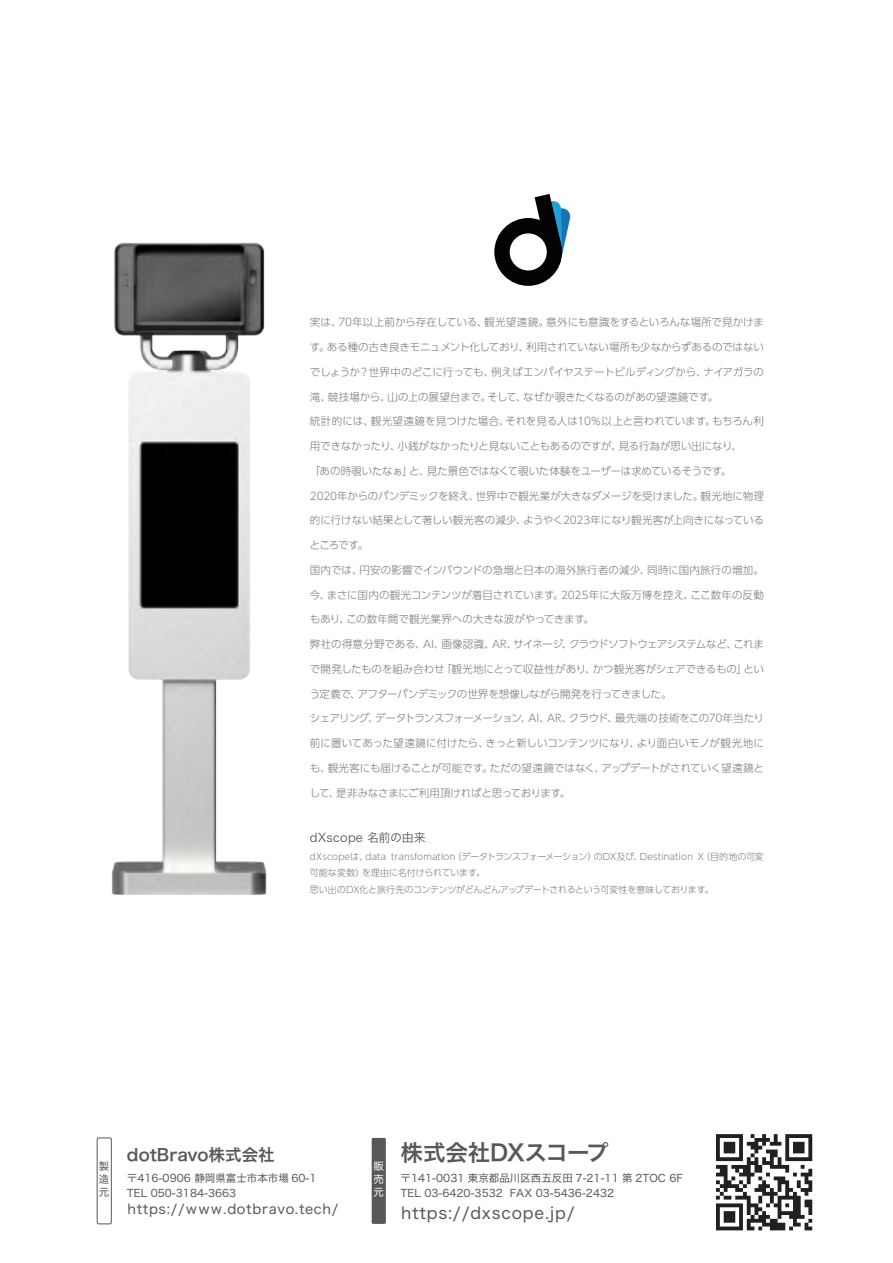
<style>
.page{position:relative;width:893px;height:1263px;background:#fff}
.page>*{position:absolute;margin:0;border:0;box-sizing:border-box;transform-origin:0 0}
.t1{font:22.5px "Hiragino Sans W6";letter-spacing:-.03em;color:#57585a}
.t2{font:16.5px "Hiragino Sans W6";color:#57585a}
.t3{font:16.2px "Hiragino Sans W4";letter-spacing:.05em;color:#57585a}
.t4{font:13.5px "Hiragino Sans W4";letter-spacing:.05em;color:#57585a}
.t5{font:12px "Hiragino Sans W3";letter-spacing:.005em;color:#57585a}
.t6{font:300 10.5px "UD Shin Go Pr 6 N";letter-spacing:-.01em;color:#76787b}
.t7{font:10.5px/15px "Hiragino Sans W4";color:#57585a}
.t8{font:300 10.5px "UD Shin Go Pr 6 N";letter-spacing:-.03em;color:#76787b}
.t9{font:300 10.5px "UD Shin Go Pr 6 N";letter-spacing:-.05em;color:#76787b}
.t10{font:300 10.5px "UD Shin Go Pr 6 N";letter-spacing:.01em;color:#76787b}
.t11{font:10.5px/12.6px "Hiragino Sans W4";color:#fff;text-align:justify}
.t12{font:300 9px/16.5px "UD Shin Go Pr 6 N";letter-spacing:-.01em;color:#76787b}
</style>
<div class="page">
<hr style="left:892px;top:0;width:1px;height:1263px;background:#d4e0e7">
<svg style="left:494px;top:194px;width:77px;height:92px"></svg>
<svg style="left:716px;top:1134px;width:96px;height:96px"></svg>
<div style="left:97px;top:1138px;width:15px;height:86px;border:1px solid #57585a;border-radius:2px"></div>
<div style="left:372px;top:1138px;width:14px;height:86px;background:#57585a;border-radius:2px"></div>
<img style="left:112px;top:242px;width:155px;height:653px">
<p class="t6" style="left:310px;top:314px;width:456px">実は、70年以上前から存在している、観光望遠鏡。意外にも意識をするといろんな場所で見かけま</p>
<p class="t6" style="left:310px;top:339px;width:456px">す。ある種の古き良きモニュメント化しており、利用されていない場所も少なからずあるのではない</p>
<p class="t6" style="left:310px;top:363px;width:456px">でしょうか？世界中のどこに行っても、例えばエンパイヤステートビルディングから、ナイアガラの</p>
<p class="t6" style="left:310px;top:388px;width:410px">滝、競技場から、山の上の展望台まで。そして、なぜか覗きたくなるのがあの望遠鏡です。</p>
<p class="t6" style="left:310px;top:413px;width:456px">統計的には、観光望遠鏡を見つけた場合、それを見る人は10％以上と言われています。もちろん利</p>
<p class="t6" style="left:310px;top:438px;width:434px">用できなかったり、小銭がなかったりと見ないこともあるのですが、見る行為が思い出になり、</p>
<p class="t6" style="left:310px;top:462px;width:423px">「あの時覗いたなぁ」と、見た景色ではなくて覗いた体験をユーザーは求めているそうです。</p>
<p class="t6" style="left:310px;top:487px;width:456px">2020年からのパンデミックを終え、世界中で観光業が大きなダメージを受けました。観光地に物理</p>
<p class="t6" style="left:310px;top:512px;width:456px">的に行けない結果として著しい観光客の減少、ようやく2023年になり観光客が上向きになっている</p>
<p class="t6" style="left:310px;top:537px;width:60px">ところです。</p>
<p class="t10" style="left:310px;top:561px;width:456px">国内では、円安の影響でインバウンドの急増と日本の海外旅行者の減少、同時に国内旅行の増加。</p>
<p class="t6" style="left:310px;top:586px;width:456px">今、まさに国内の観光コンテンツが着目されています。2025年に大阪万博を控え、ここ数年の反動</p>
<p class="t6" style="left:310px;top:611px;width:286px">もあり、この数年間で観光業界への大きな波がやってきます。</p>
<p class="t8" style="left:310px;top:636px;width:456px">弊社の得意分野である、AI、画像認識、AR、サイネージ、クラウドソフトウェアシステムなど、これま</p>
<p class="t6" style="left:310px;top:660px;width:456px">で開発したものを組み合わせ「観光地にとって収益性があり、かつ観光客がシェアできるもの」とい</p>
<p class="t8" style="left:310px;top:685px;width:363px">う定義で、アフターパンデミックの世界を想像しながら開発を行ってきました。</p>
<p class="t9" style="left:310px;top:710px;width:456px">シェアリング、データトランスフォーメーション、AI、AR、クラウド、最先端の技術をこの70年当たり</p>
<p class="t6" style="left:310px;top:735px;width:456px">前に置いてあった望遠鏡に付けたら、きっと新しいコンテンツになり、より面白いモノが観光地に</p>
<p class="t6" style="left:310px;top:759px;width:456px">も、観光客にも届けることが可能です。ただの望遠鏡ではなく、アップデートがされていく望遠鏡と</p>
<p class="t6" style="left:310px;top:784px;width:262px">して、是非みなさまにご利用頂ければと思っております。</p>
<p class="t5" style="left:310px;top:826px;width:117px">dXscope 名前の由来</p>
<p class="t12" style="left:310px;top:848px;width:456px">dXscopeは、data transfomation（データトランスフォーメーション）のDX及び、Destination X（目的地の可変可能な変数）を理由に名付けられています。<br>思い出のDX化と旅行先のコンテンツがどんどんアップデートされるという可変性を意味しております。</p>
<h2 class="t2" style="left:127px;top:1139px;width:149px">dotBravo株式会社</h2>
<p class="t7" style="left:99px;top:1159px;width:12px;line-height:12.6px;text-align:justify">製造元</p>
<p class="t11" style="left:373px;top:1159px;width:12px">販売元</p>
<p class="t7" style="left:127px;top:1170px;width:191px">〒416-0906 静岡県富士市本市場 60-1<br>TEL 050-3184-3663</p>
<p class="t4" style="left:128px;top:1196px;width:212px">https://www.dotbravo.tech/</p>
<h1 class="t1" style="left:401px;top:1132px;width:210px">株式会社DXスコープ</h1>
<p class="t7" style="left:401px;top:1170px;width:284px">〒141-0031 東京都品川区西五反田 7-21-11 第 2TOC 6F<br>TEL 03-6420-3532 FAX 03-5436-2432</p>
<h3 class="t3" style="left:401px;top:1198px;width:175px">https://dxscope.jp/</h3>
</div>
